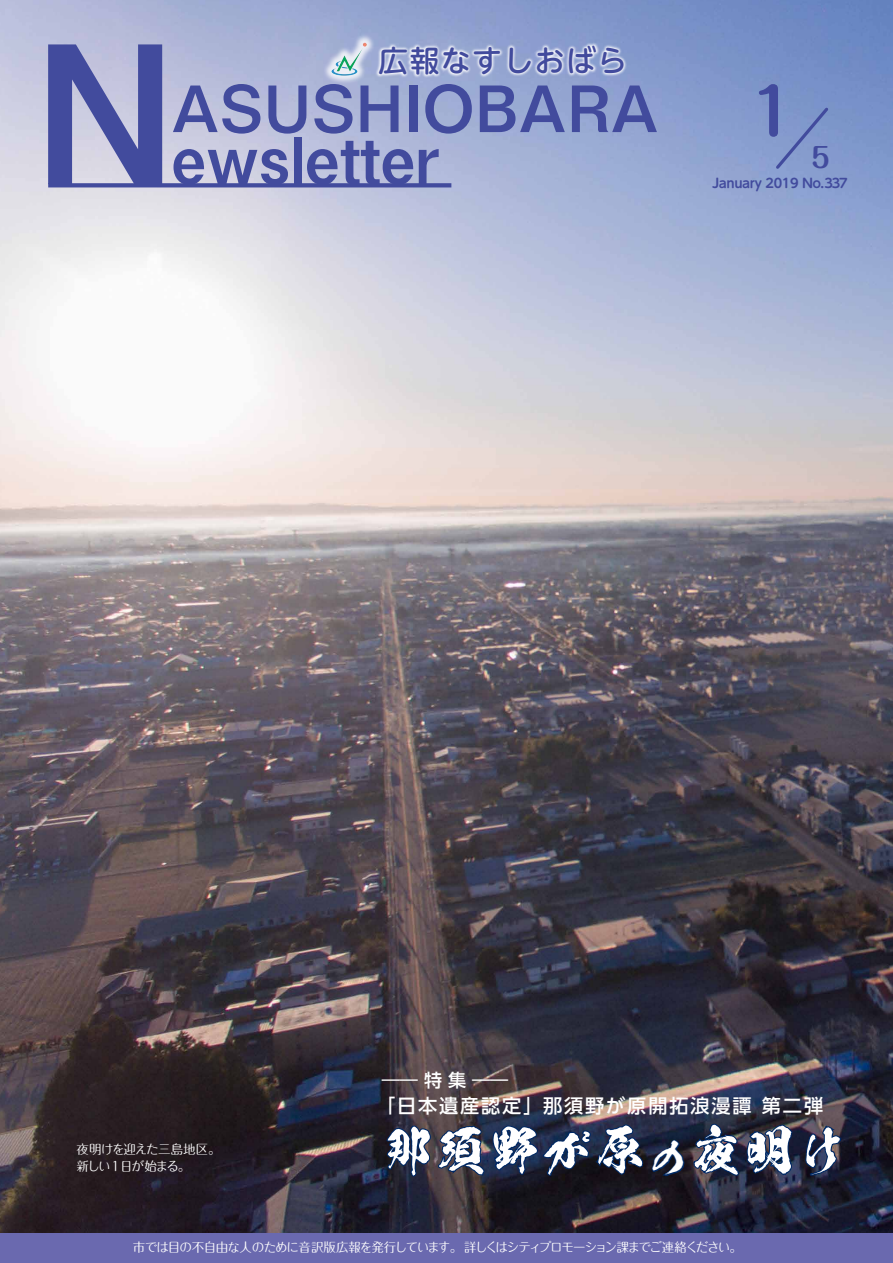
<style>
.page{position:relative;width:893px;height:1263px;background:#fff}
.page>*{position:absolute;margin:0;border:0;box-sizing:border-box;transform-origin:0 0}
.t1{font:700 191.4px "Mi Go MB1 Std De";color:#424b9d}
.t2{font:700 63.75px "Mi Go MB1 Std De";color:#424b9d}
.t3{font:700 63.75px "Maru Fo Pro";color:#424b9d;scale:.9 1}
.t4{font:53.1px "M Kso Kagerou";color:#fff}
.t5{font:500 29.7px "UD Shin M Go Pro";letter-spacing:.05em;color:#424b9d}
.t6{font:700 27.6px "Maru Fo Pro";color:#424b9d;scale:.9 1}
.t7{font:500 19.2px "UD Shin Go Pro";letter-spacing:.1em;color:#fff}
.t8{font:500 18px "UD Shin Go Pro";color:#fff}
.t9{font:12.75px "Maru Fo Pro";letter-spacing:-.08em;color:#fff}
.t10{font:12.75px/17px "Maru Fo Pro";letter-spacing:-.055em;color:#fff}
.t11{font:700 12.75px "UD Shin M Go Pro De";letter-spacing:-.03em;color:#424b9d}
</style>
<div class="page">
<img style="left:0;top:0;width:893px;height:1233px">
<div style="left:0;top:1233px;width:893px;height:30px;background:#6a69af"></div>
<svg style="left:773px;top:105px;width:58px;height:67px;background:#7e94c9"></svg>
<svg style="left:48px;top:183px;width:403px;height:4px;background:#4951a0"></svg>
<svg style="left:376px;top:42px;width:251px;height:36px"></svg>
<div style="left:323px;top:34px;width:52px;height:50px;background:#fff;opacity:.8"></div>
<img style="left:328px;top:40px;width:41px;height:41px">
<img style="left:385px;top:1091px;width:408px;height:142px">
<svg style="left:804px;top:1117px;width:38px;height:60px;background:#31354f"></svg>
<h1 class="t1" style="left:32px;top:-32px;width:147px">N</h1>
<h3 class="t5" style="left:379px;top:37px;width:250px">広報なすしおばら</h3>
<h2 class="t2" style="left:171px;top:60px;width:489px">ASUSHIOBARA</h2>
<h2 class="t3" style="left:752px;top:61px;width:49px">1</h2>
<h2 class="t2" style="left:171px;top:112px;width:270px">ewsletter</h2>
<h3 class="t6" style="left:811px;top:135px;width:22px">5</h3>
<p class="t11" style="left:712px;top:173px;width:137px">January 2019 No.337</p>
<h3 class="t8" style="left:382px;top:1066px;width:128px">―― 特 集 ――</h3>
<h3 class="t7" style="left:376px;top:1090px;width:449px">「日本遺産認定」那須野が原開拓浪漫譚 第二弾</h3>
<p class="t10" style="left:77px;top:1139px;width:146px">夜明けを迎えた三島地区。新しい1日が始まる。</p>
<h3 class="t4" style="left:382px;top:1121px;width:469px">那須野が原<sub>の</sub>夜明け</h3>
<p class="t9" style="left:133px;top:1236px;width:611px">市では目の不自由な人のために音訳版広報を発行しています。詳しくはシティプロモーション課までご連絡ください。</p>
</div>
